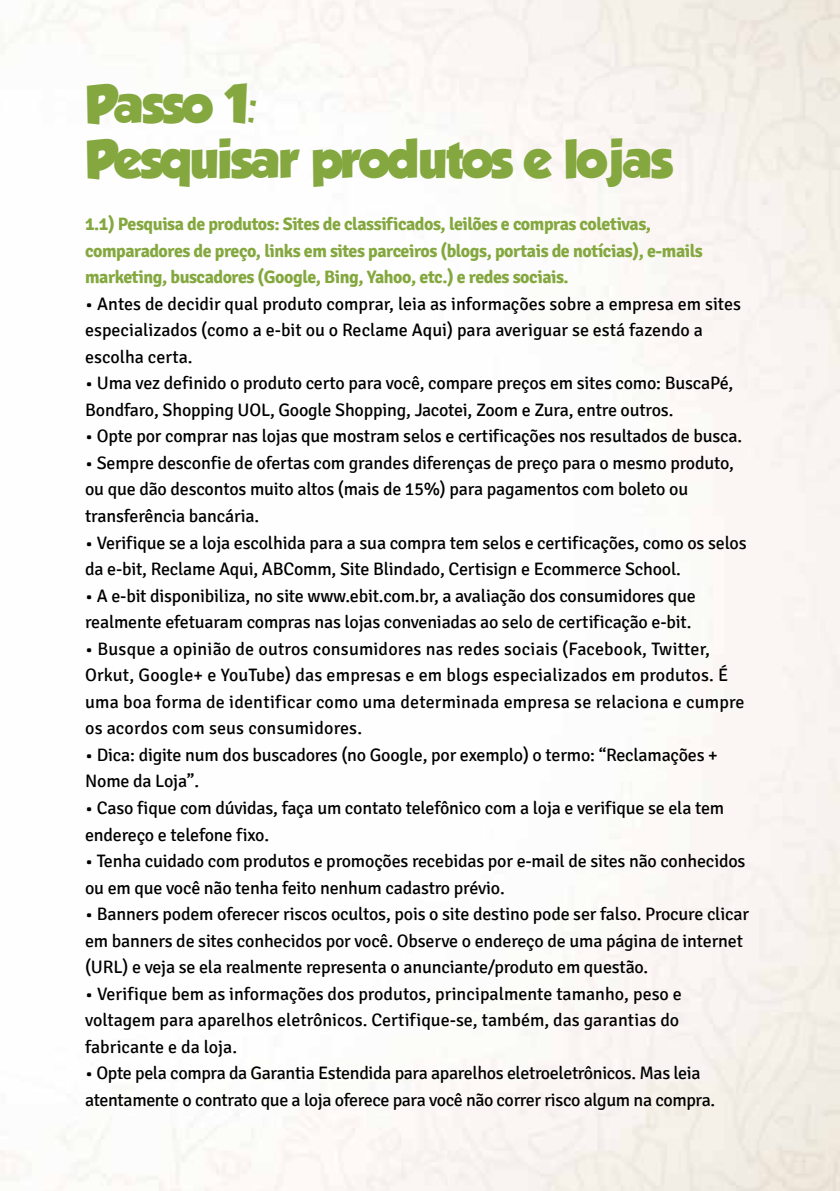
<style>
.page{position:relative;width:840px;height:1191px;background:#fff}
.page>*{position:absolute;margin:0;border:0;box-sizing:border-box;transform-origin:0 0}
.t1{font:48px/54px "GROBOLD";letter-spacing:-.025em;color:#84a83f}
.t2{font:18px/26.6px "Signika";letter-spacing:-.01em;color:#000}
.t3{font:18px/26.6px "Signika";letter-spacing:.01em;color:#000}
.t4{font:700 18px/26.6px "Signika";letter-spacing:-.025em;color:#84a83f}
</style>
<div class="page">
<h1 class="t1" style="left:85px;top:78px;width:588px">Passo 1:<br>Pesquisar produtos e lojas</h1>
<p class="t4" style="left:85px;top:211px;width:619px">1.1) Pesquisa de produtos: Sites de classificados, leilões e compras coletivas, comparadores de preço, links em sites parceiros (blogs, portais de notícias), e-mails marketing, buscadores (Google, Bing, Yahoo, etc.) e redes sociais.</p>
<p class="t2" style="left:85px;top:291px;width:657px">• Antes de decidir qual produto comprar, leia as informações sobre a empresa em sites especializados (como a e-bit ou o Reclame Aqui) para averiguar se está fazendo a escolha certa.</p>
<p class="t2" style="left:85px;top:370px;width:649px">• Uma vez definido o produto certo para você, compare preços em sites como: BuscaPé,<br>Bondfaro, Shopping UOL, Google Shopping, Jacotei, Zoom e Zura, entre outros.</p>
<p class="t2" style="left:85px;top:423px;width:658px">• Opte por comprar nas lojas que mostram selos e certificações nos resultados de busca.</p>
<p class="t2" style="left:85px;top:450px;width:650px">• Sempre desconfie de ofertas com grandes diferenças de preço para o mesmo produto, ou que dão descontos muito altos (mais de 15%) para pagamentos com boleto ou transferência bancária.</p>
<p class="t2" style="left:85px;top:529px;width:662px">• Verifique se a loja escolhida para a sua compra tem selos e certificações, como os selos da e-bit, Reclame Aqui, ABComm, Site Blindado, Certisign e Ecommerce School.</p>
<p class="t2" style="left:85px;top:582px;width:612px">• A e-bit disponibiliza, no site www.ebit.com.br, a avaliação dos consumidores que realmente efetuaram compras nas lojas conveniadas ao selo de certificação e-bit.</p>
<p class="t3" style="left:85px;top:635px;width:660px">• Busque a opinião de outros consumidores nas redes sociais (Facebook, Twitter, Orkut, Google+ e YouTube) das empresas e em blogs especializados em produtos. É uma boa forma de identificar como uma determinada empresa se relaciona e cumpre os acordos com seus consumidores.</p>
<p class="t2" style="left:85px;top:742px;width:633px">• Dica: digite num dos buscadores (no Google, por exemplo) o termo: “Reclamações +<br>Nome da Loja”.</p>
<p class="t2" style="left:85px;top:795px;width:640px">• Caso fique com dúvidas, faça um contato telefônico com a loja e verifique se ela tem endereço e telefone fixo.</p>
<p class="t2" style="left:85px;top:848px;width:661px">• Tenha cuidado com produtos e promoções recebidas por e-mail de sites não conhecidos ou em que você não tenha feito nenhum cadastro prévio.</p>
<p class="t2" style="left:85px;top:901px;width:665px">• Banners podem oferecer riscos ocultos, pois o site destino pode ser falso. Procure clicar em banners de sites conhecidos por você. Observe o endereço de uma página de internet (URL) e veja se ela realmente representa o anunciante/produto em questão.</p>
<p class="t2" style="left:85px;top:980px;width:598px">• Verifique bem as informações dos produtos, principalmente tamanho, peso e voltagem para aparelhos eletrônicos. Certifique-se, também, das garantias do fabricante e da loja.</p>
<p class="t2" style="left:85px;top:1060px;width:631px">• Opte pela compra da Garantia Estendida para aparelhos eletroeletrônicos. Mas leia atentamente o contrato que a loja oferece para você não correr risco algum na compra.</p>
</div>
